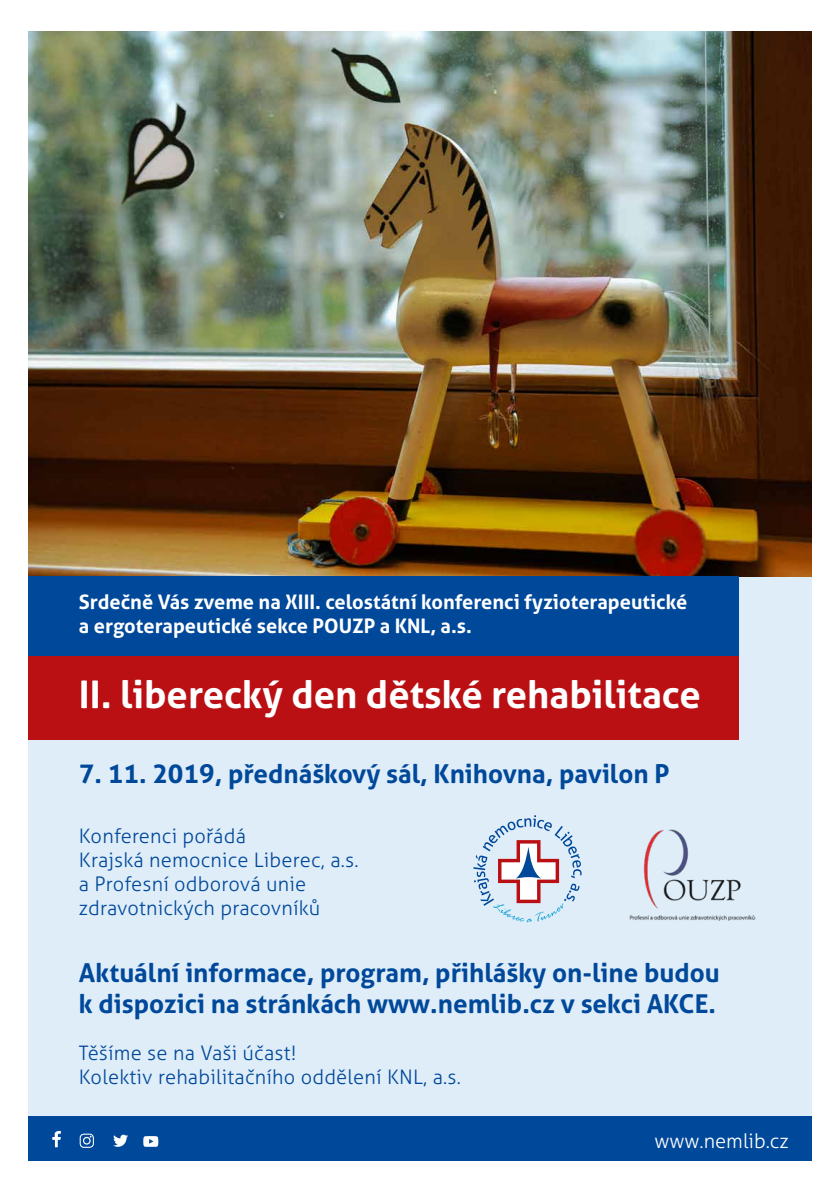
<style>
.page{position:relative;width:840px;height:1191px;background:#fff}
.page>*{position:absolute;margin:0;border:0;box-sizing:border-box;transform-origin:0 0}
.t1{font:700 38px "Aller";color:#fff}
.t2{font:700 26px/31.2px "Aller";color:#00489a}
.t3{font:300 20px/24px "Aller";letter-spacing:.01em;color:#00489a}
.t4{font:700 20px/24px "Aller";color:#fff}
.t5{font:300 20px "Aller";color:#fff}
</style>
<div class="page">
<div style="left:28px;top:92px;width:783px;height:1050px;background:#dfedf9"></div>
<img style="left:28px;top:32px;width:783px;height:544px">
<div style="left:28px;top:1116px;width:783px;height:44px;background:#00489a"></div>
<div style="left:28px;top:576px;width:710px;height:82px;background:#00489a"></div>
<div style="left:28px;top:657px;width:710px;height:83px;background:#ba1014"></div>
<img style="left:629px;top:829px;width:126px;height:92px">
<svg style="left:473px;top:815px;width:108px;height:107px"></svg>
<div style="left:80px;top:1133px;width:14px;height:14px;border:1px solid #fff;border-radius:4px"></div>
<div style="left:83px;top:1136px;width:8px;height:8px;border:1px solid #fff;border-radius:50%"></div>
<svg style="left:113px;top:1134px;width:15px;height:12px"></svg>
<svg style="left:143px;top:1136px;width:15px;height:10px"></svg>
<svg style="left:52px;top:1131px;width:9px;height:16px"></svg>
<p class="t4" style="left:79px;top:590px;width:609px">Srdečně Vás zveme na XIII. celostátní konferenci fyzioterapeutické a ergoterapeutické sekce POUZP a KNL, a.s.</p>
<h1 class="t1" style="left:79px;top:671px;width:623px">II. liberecký den dětské rehabilitace</h1>
<h2 class="t2" style="left:79px;top:758px;width:592px">7. 11. 2019, přednáškový sál, Knihovna, pavilon P</h2>
<p class="t3" style="left:79px;top:823px;width:281px">Konferenci pořádá<br>Krajská nemocnice Liberec, a.s. a Profesní odborová unie zdravotnických pracovníků</p>
<h2 class="t2" style="left:79px;top:957px;width:642px">Aktuální informace, program, přihlášky on-line budou k dispozici na stránkách www.nemlib.cz v sekci AKCE.</h2>
<p class="t3" style="left:79px;top:1040px;width:383px">Těšíme se na Vaši účast!<br>Kolektiv rehabilitačního oddělení KNL, a.s.</p>
<p class="t5" style="left:654px;top:1128px;width:136px">www.nemlib.cz</p>
</div>
